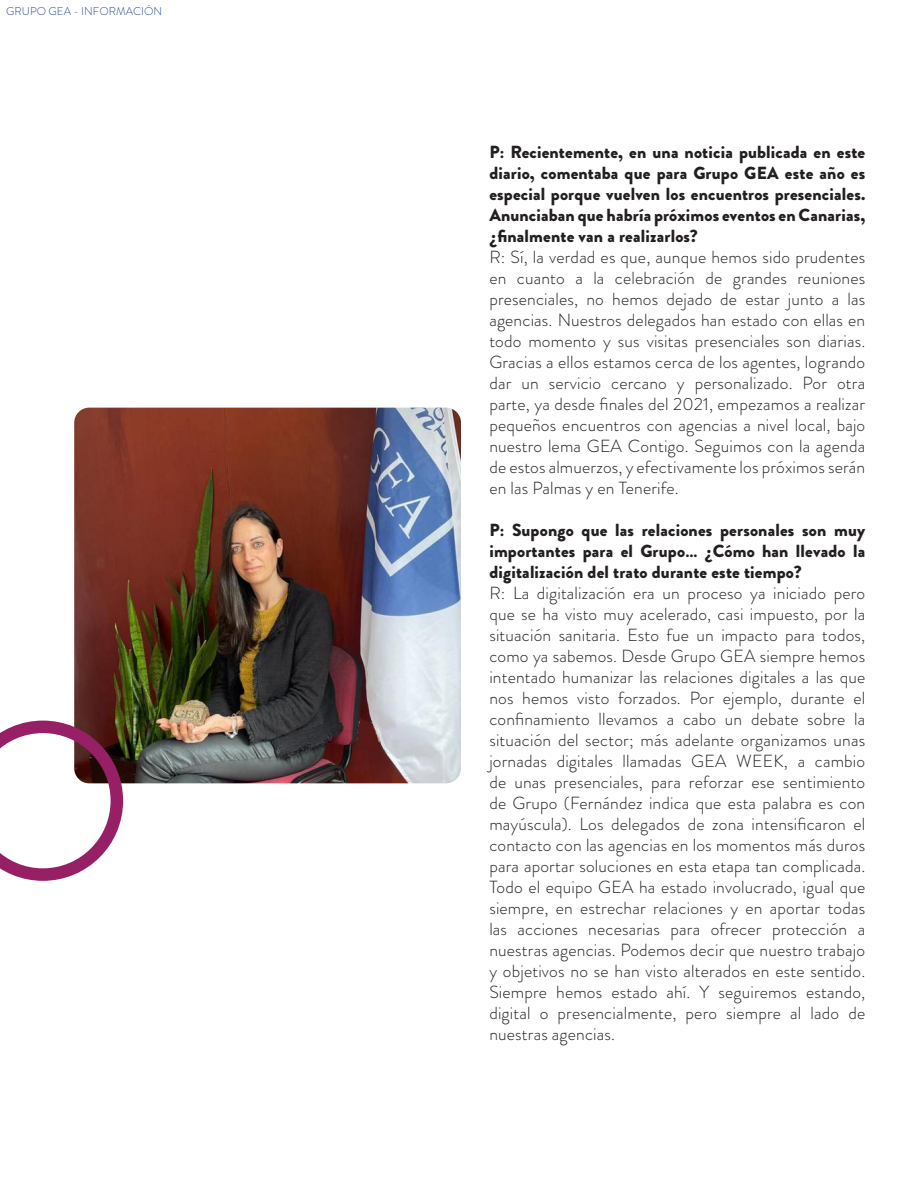
<style>
.page{position:relative;width:922px;height:1191px;background:#fff}
.page>*{position:absolute;margin:0;border:0;box-sizing:border-box;transform-origin:0 0}
.t1{font:300 17.5px/21px "Brandon Grotesque";letter-spacing:.01em;color:#231f20;text-align:justify}
.t2{font:900 17.5px/21px "Brandon Grotesque";letter-spacing:.01em;color:#231f20;text-align:justify}
.t3{font:300 11.25px "Brandon Grotesque";color:#2c4490}
</style>
<div class="page">
<img style="left:74px;top:407px;width:387px;height:376px">
<svg style="left:0;top:720px;width:123px;height:161px"></svg>
<p class="t3" style="left:6px;top:3px;width:157px">GRUPO GEA - INFORMACIÓN</p>
<p class="t2" style="left:489px;top:141px;width:377px">P: Recientemente, en una noticia publicada en este diario, comentaba que para Grupo GEA este año es especial porque vuelven los encuentros presenciales.<br>Anunciaban que habría próximos eventos en Canarias, ¿finalmente van a realizarlos?</p>
<p class="t1" style="left:489px;top:246px;width:377px">R: Sí, la verdad es que, aunque hemos sido prudentes en cuanto a la celebración de grandes reuniones presenciales, no hemos dejado de estar junto a las agencias. Nuestros delegados han estado con ellas en todo momento y sus visitas presenciales son diarias.<br>Gracias a ellos estamos cerca de los agentes, logrando dar un servicio cercano y personalizado. Por otra parte, ya desde finales del 2021, empezamos a realizar pequeños encuentros con agencias a nivel local, bajo nuestro lema GEA Contigo. Seguimos con la agenda de estos almuerzos, y efectivamente los próximos serán en las Palmas y en Tenerife.</p>
<p class="t2" style="left:489px;top:519px;width:377px">P: Supongo que las relaciones personales son muy importantes para el Grupo… ¿Cómo han llevado la digitalización del trato durante este tiempo?</p>
<p class="t1" style="left:489px;top:582px;width:377px">R: La digitalización era un proceso ya iniciado pero que se ha visto muy acelerado, casi impuesto, por la situación sanitaria. Esto fue un impacto para todos, como ya sabemos. Desde Grupo GEA siempre hemos intentado humanizar las relaciones digitales a las que nos hemos visto forzados. Por ejemplo, durante el confinamiento llevamos a cabo un debate sobre la situación del sector; más adelante organizamos unas jornadas digitales llamadas GEA WEEK, a cambio de unas presenciales, para reforzar ese sentimiento de Grupo (Fernández indica que esta palabra es con mayúscula). Los delegados de zona intensificaron el contacto con las agencias en los momentos más duros para aportar soluciones en esta etapa tan complicada.<br>Todo el equipo GEA ha estado involucrado, igual que siempre, en estrechar relaciones y en aportar todas las acciones necesarias para ofrecer protección a nuestras agencias. Podemos decir que nuestro trabajo y objetivos no se han visto alterados en este sentido.<br>Siempre hemos estado ahí. Y seguiremos estando, digital o presencialmente, pero siempre al lado de nuestras agencias.</p>
</div>
